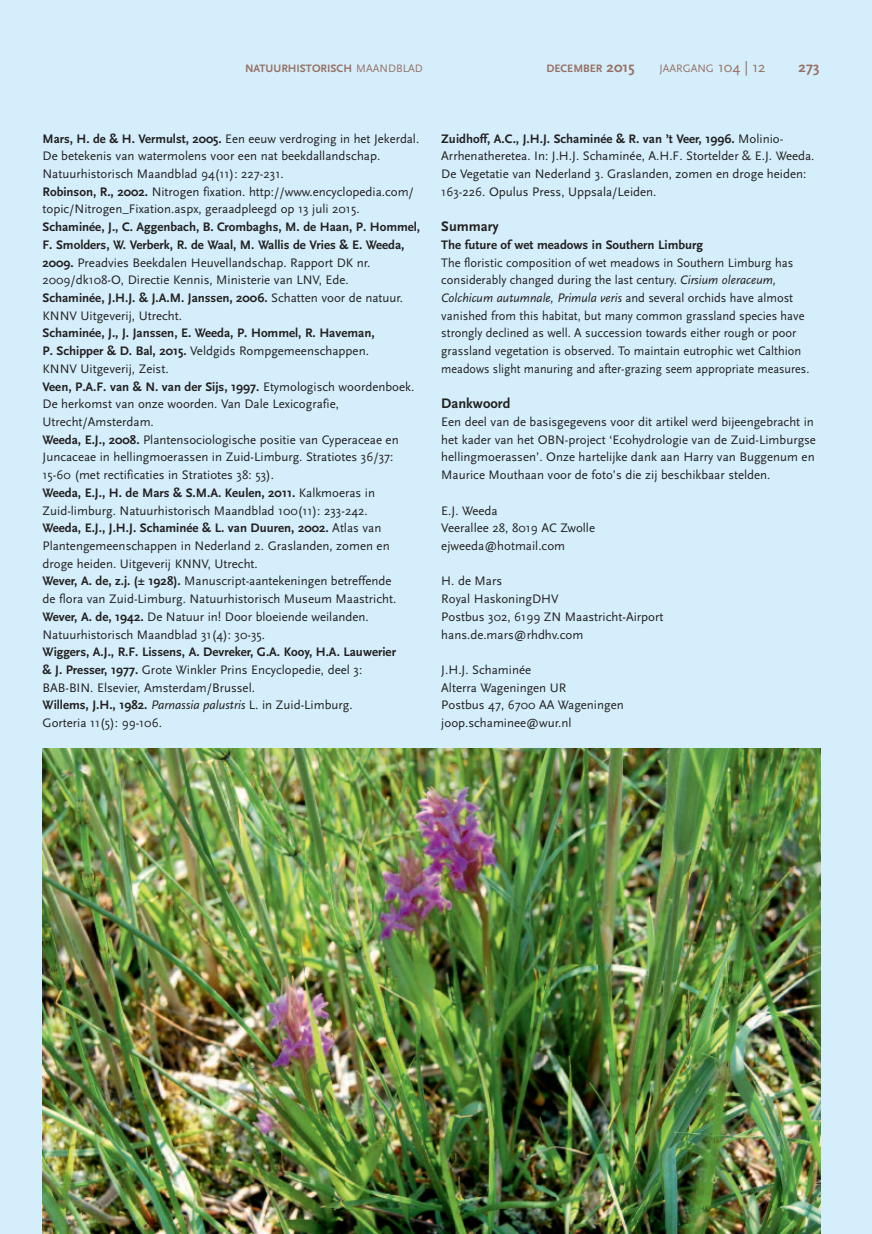
<style>
.page{position:relative;width:872px;height:1234px;background:#fff}
.page>*{position:absolute;margin:0;border:0;box-sizing:border-box;transform-origin:0 0}
.t1{font:700 15px "Scala Sans";color:#987165}
.t2{font:700 14.4px "Scala Sans";color:#231f20}
.t3{font:12.9px/17.7px "Scala Sans";color:#231f20}
.t4{font:700 12.9px/17.7px "Scala Sans";color:#231f20}
.t5{font:700 11.25px "Scala Sans";color:#987165}
.t6{font:11.25px "Scala Sans";color:#987165}
.s1{font-weight:400}
.s2{font-size:15px}
.s3{font-weight:700}
.s4{font-style:italic}
</style>
<div class="page">
<div style="left:0;top:0;width:872px;height:1233px;background:#d4effb"></div>
<img style="left:43px;top:748px;width:778px;height:485px">
<p class="t5" style="left:245px;top:62px;width:179px">NATUURHISTORISCH <span class="s1">MAANDBLAD</span></p>
<p class="t5" style="left:546px;top:62px;width:90px">DECEMBER <span class="s2">2015</span></p>
<p class="t6" style="left:659px;top:62px;width:108px">JAARGANG <span class="s2">104 | 12</span></p>
<p class="t1" style="left:798px;top:58px;width:22px">273</p>
<p class="t3" style="left:43px;top:129px;width:378px"><span class="s3">Mars, H. de &amp; H. Vermulst, 2005.</span> Een eeuw verdroging in het Jekerdal.<br>De betekenis van watermolens voor een nat beekdallandschap.<br>Natuurhistorisch Maandblad 94(11): 227-231.<br><span class="s3">Robinson, R., 2002.</span> Nitrogen fixation. http://www.encyclopedia.com/ topic/Nitrogen_Fixation.aspx, geraadpleegd op 13 juli 2015.</p>
<p class="t4" style="left:43px;top:218px;width:379px">Schaminée, J., C. Aggenbach, B. Crombaghs, M. de Haan, P. Hommel, F. Smolders, W. Verberk, R. de Waal, M. Wallis de Vries &amp; E. Weeda, 2009. <span class="s1">Preadvies Beekdalen Heuvellandschap. Rapport DK nr.<br>2009/dk108-O, Directie Kennis, Ministerie van LNV, Ede.<br></span>Schaminée, J.H.J. &amp; J.A.M. Janssen, 2006. <span class="s1">Schatten voor de natuur.<br>KNNV Uitgeverij, Utrecht.</span></p>
<p class="t3" style="left:43px;top:324px;width:373px"><span class="s3">Schaminée, J., J. Janssen, E. Weeda, P. Hommel, R. Haveman,<br>P. Schipper &amp; D. Bal, 2015.</span> Veldgids Rompgemeenschappen.<br>KNNV Uitgeverij, Zeist.<br><span class="s3">Veen, P.A.F. van &amp; N. van der Sijs, 1997.</span> Etymologisch woordenboek.<br>De herkomst van onze woorden. Van Dale Lexicografie, Utrecht/Amsterdam.<br><span class="s3">Weeda, E.J., 2008.</span> Plantensociologische positie van Cyperaceae en Juncaceae in hellingmoerassen in Zuid-Limburg. Stratiotes 36/37:<br>15-60 (met rectificaties in Stratiotes 38: 53).<br><span class="s3">Weeda, E.J., H. de Mars &amp; S.M.A. Keulen, 2011.</span> Kalkmoeras in Zuid-limburg. Natuurhistorisch Maandblad 100(11): 233-242.<br><span class="s3">Weeda, E.J., J.H.J. Schaminée &amp; L. van Duuren, 2002.</span> Atlas van Plantengemeenschappen in Nederland 2. Graslanden, zomen en droge heiden. Uitgeverij KNNV, Utrecht.<br><span class="s3">Wever, A. de, z.j. (± 1928).</span> Manuscript-aantekeningen betreffende<br>de flora van Zuid-Limburg. Natuurhistorisch Museum Maastricht.<br><span class="s3">Wever, A. de, 1942.</span> De Natuur in! Door bloeiende weilanden.<br>Natuurhistorisch Maandblad 31(4): 30-35.</p>
<p class="t3" style="left:43px;top:642px;width:355px"><span class="s3">Wiggers, A.J., R.F. Lissens, A. Devreker, G.A. Kooy, H.A. Lauwerier &amp; J. Presser, 1977.</span> Grote Winkler Prins Encyclopedie, deel 3:<br>BAB-BIN. Elsevier, Amsterdam/Brussel.<br><span class="s3">Willems, J.H., 1982.</span> <span class="s4">Parnassia palustris</span> L. in Zuid-Limburg.<br>Gorteria 11(5): 99-106.</p>
<p class="t3" style="left:441px;top:129px;width:375px"><span class="s3">Zuidhoff, A.C., J.H.J. Schaminée &amp; R. van ’t Veer, 1996.</span> Molinio-Arrhenatheretea. In: J.H.J. Schaminée, A.H.F. Stortelder &amp; E.J. Weeda.<br>De Vegetatie van Nederland 3. Graslanden, zomen en droge heiden:<br>163-226. Opulus Press, Uppsala/Leiden.</p>
<p class="t2" style="left:441px;top:218px;width:59px">Summary</p>
<p class="t4" style="left:441px;top:235px;width:263px">The future of wet meadows in Southern Limburg</p>
<p class="t3" style="left:441px;top:253px;width:369px">The floristic composition of wet meadows in Southern Limburg has considerably changed during the last century. <span class="s4">Cirsium oleraceum, Colchicum autumnale, Primula veris</span> and several orchids have almost vanished from this habitat, but many common grassland species have strongly declined as well. A succession towards either rough or poor grassland vegetation is observed. To maintain eutrophic wet Calthion meadows slight manuring and after-grazing seem appropriate measures.</p>
<p class="t2" style="left:441px;top:395px;width:71px">Dankwoord</p>
<p class="t3" style="left:441px;top:412px;width:376px">Een deel van de basisgegevens voor dit artikel werd bijeengebracht in het kader van het OBN-project ‘Ecohydrologie van de Zuid-Limburgse hellingmoerassen’. Onze hartelijke dank aan Harry van Buggenum en Maurice Mouthaan voor de foto’s die zij beschikbaar stelden.</p>
<p class="t3" style="left:441px;top:501px;width:155px">E.J. Weeda<br>Veerallee 28, 8019 AC Zwolle ejweeda@hotmail.com</p>
<p class="t3" style="left:441px;top:572px;width:224px">H. de Mars<br>Royal HaskoningDHV<br>Postbus 302, 6199 ZN Maastricht-Airport hans.de.mars@rhdhv.com</p>
<p class="t3" style="left:441px;top:660px;width:184px">J.H.J. Schaminée<br>Alterra Wageningen UR<br>Postbus 47, 6700 AA Wageningen joop.schaminee@wur.nl</p>
</div>
